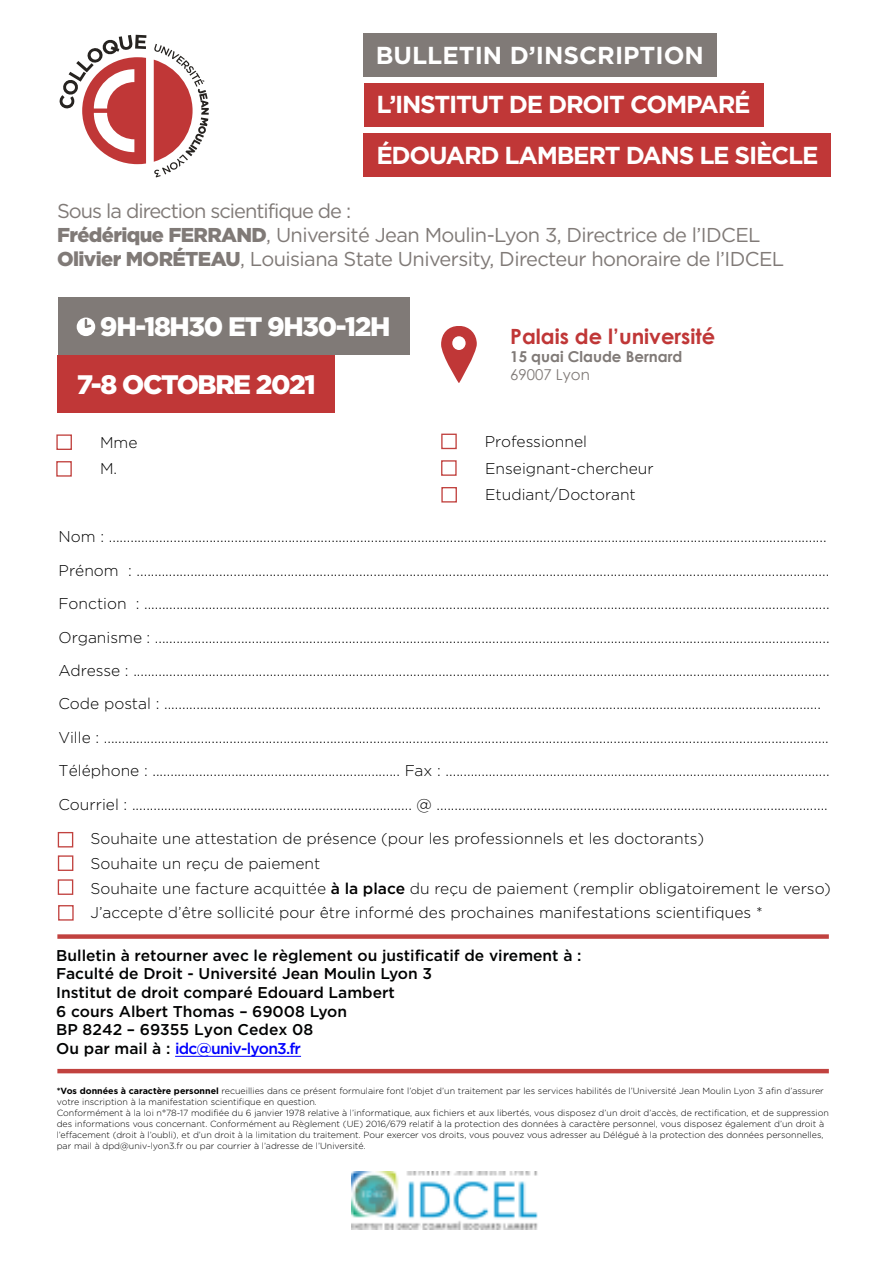
<style>
.page{position:relative;width:893px;height:1263px;background:#fff}
.page>*{position:absolute;margin:0;border:0;box-sizing:border-box;transform-origin:0 0}
.t1{font:900 26.7px "Gotham";letter-spacing:-.05em;color:#fff}
.t2{font:700 24.45px "Gotham";letter-spacing:-.05em;color:#fff}
.t3{font:700 24.45px "Gotham";color:#fff}
.t4{font:700 22.35px "Gotham";letter-spacing:-.05em;color:#c03737}
.t5{font:700 21px "Century Gothic";color:#c03737}
.t6{font:20.1px/24px "Gotham";letter-spacing:-.03em;color:#807a77}
.t7{font:700 17.85px "Gotham";letter-spacing:-.05em;color:#807a77}
.t8{font:300 15.6px/33.5px "Gotham";color:#000}
.t9{font:500 15.6px/18.8px "Gotham";color:#010202}
.t10{font:700 15px "Century Gothic";color:#807a77}
.t11{font:15px "Century Gothic";color:#807a77}
.t12{font:300 8.85px/11.1px "Gotham";color:#000}
.s1{font-weight:900}
.s2{font-weight:500}
.s3{color:#0001fe}
.s4{font-weight:700}
</style>
<div class="page">
<div style="left:363px;top:33px;width:354px;height:43px;background:#807a77"></div>
<div style="left:57px;top:934px;width:772px;height:5px;background:#c1423f"></div>
<hr style="left:57px;top:1069px;width:772px;height:4px;background:#c1423f">
<div style="left:58px;top:298px;width:351px;height:57px;background:#807a77"></div>
<svg style="left:77px;top:317px;width:18px;height:19px"></svg>
<svg style="left:441px;top:326px;width:36px;height:57px"></svg>
<div style="left:364px;top:83px;width:399px;height:43px;background:#c03737"></div>
<div style="left:58px;top:355px;width:277px;height:57px;background:#c03737"></div>
<svg style="left:59px;top:35px;width:87px;height:129px"></svg>
<svg style="left:154px;top:44px;width:55px;height:133px"></svg>
<div style="left:364px;top:134px;width:467px;height:43px;background:#c03737"></div>
<img style="left:352px;top:1171px;width:186px;height:59px">
<div style="left:56px;top:461px;width:16px;height:16px;border:1px solid #c1423f"></div>
<div style="left:56px;top:434px;width:16px;height:16px;border:1px solid #c1423f"></div>
<div style="left:441px;top:460px;width:16px;height:16px;border:1px solid #c1423f"></div>
<div style="left:441px;top:487px;width:16px;height:15px;border:1px solid #c1423f"></div>
<div style="left:441px;top:434px;width:16px;height:15px;border:1px solid #c1423f"></div>
<div style="left:58px;top:855px;width:15px;height:16px;border:1px solid #c1423f"></div>
<div style="left:58px;top:879px;width:15px;height:16px;border:1px solid #c1423f"></div>
<div style="left:58px;top:832px;width:15px;height:15px;border:1px solid #c1423f"></div>
<div style="left:58px;top:905px;width:16px;height:15px;border:1px solid #c1423f"></div>
<hr style="left:175px;top:1056px;width:126px;height:1px;background:#0001fe">
<h2 class="t3" style="left:376px;top:41px;width:330px">BULLETIN D’INSCRIPTION</h2>
<h2 class="t2" style="left:376px;top:91px;width:376px">L’INSTITUT DE DROIT COMPARÉ</h2>
<h2 class="t2" style="left:376px;top:141px;width:444px">ÉDOUARD LAMBERT DANS LE SIÈCLE</h2>
<p class="t6" style="left:57px;top:198px;width:729px">Sous la direction scientifique de :<br><span class="s1">Frédérique FERRAND</span>, Université Jean Moulin-Lyon 3, Directrice de l’IDCEL<br><span class="s1">Olivier MORÉTEAU</span>, Louisiana State University, Directeur honoraire de l’IDCEL</p>
<h1 class="t1" style="left:100px;top:311px;width:292px">9H-18H30 ET 9H30-12H</h1>
<h3 class="t4" style="left:498px;top:320px;width:248px">Amphithéâtre HUVELIN</h3>
<p class="t7" style="left:498px;top:348px;width:246px">Université Jean Moulin Lyon 3</p>
<h3 class="t5" style="left:510px;top:320px;width:206px">Palais de l’université</h3>
<p class="t10" style="left:510px;top:345px;width:174px">15 quai Claude Bernard</p>
<p class="t11" style="left:510px;top:364px;width:81px">69007 Lyon</p>
<h1 class="t1" style="left:77px;top:369px;width:241px">7-8 OCTOBRE 2021</h1>
<p class="t8" style="left:100px;top:429px;width:39px;line-height:26px">Mme<br>M.</p>
<p class="t8" style="left:485px;top:428px;width:170px;line-height:26.2px">Professionnel<br>Enseignant-chercheur<br>Etudiant/Doctorant</p>
<p class="t8" style="left:59px;top:520px;width:772px">Nom : ........................................................................................................................................................................................................<br>Prénom : .................................................................................................................................................................................................<br>Fonction : ...............................................................................................................................................................................................<br>Organisme : ............................................................................................................................................................................................<br>Adresse : ..................................................................................................................................................................................................<br>Code postal : .......................................................................................................................................................................................<br>Ville : ..........................................................................................................................................................................................................<br>Téléphone : ..................................................................... Fax : ...........................................................................................................<br>Courriel : .............................................................................. @ .............................................................................................................</p>
<p class="t8" style="left:91px;top:822px;width:615px">Souhaite une attestation de présence (pour les professionnels et les doctorants)</p>
<p class="t8" style="left:91px;top:846px;width:231px">Souhaite un reçu de paiement</p>
<p class="t8" style="left:91px;top:871px;width:742px">Souhaite une facture acquittée <span class="s2">à la place</span> du reçu de paiement (remplir obligatoirement le verso)</p>
<p class="t8" style="left:91px;top:896px;width:674px">J’accepte d’être sollicité pour être informé des prochaines manifestations scientifiques *</p>
<p class="t9" style="left:56px;top:945px;width:527px">Bulletin à retourner avec le règlement ou justificatif de virement à :<br>Faculté de Droit - Université Jean Moulin Lyon 3<br>Institut de droit comparé Edouard Lambert<br>6 cours Albert Thomas – 69008 Lyon<br>BP 8242 – 69355 Lyon Cedex 08<br>Ou par mail à : <span class="s3">idc@univ-lyon3.fr</span></p>
<p class="t12" style="left:57px;top:1085px;width:774px"><span class="s4">*Vos données à caractère personnel</span> recueillies dans ce présent formulaire font l’objet d’un traitement par les services habilités de l’Université Jean Moulin Lyon 3 afin d’assurer votre inscription à la manifestation scientifique en question.<br>Conformément à la loi n°78-17 modifiée du 6 janvier 1978 relative à l’informatique, aux fichiers et aux libertés, vous disposez d’un droit d’accès, de rectification, et de suppression des informations vous concernant. Conformément au Règlement (UE) 2016/679 relatif à la protection des données à caractère personnel, vous disposez également d’un droit à l’effacement (droit à l’oubli), et d’un droit à la limitation du traitement. Pour exercer vos droits, vous pouvez vous adresser au Délégué à la protection des données personnelles, par mail à dpd@univ-lyon3.fr ou par courrier à l’adresse de l’Université.</p>
</div>
